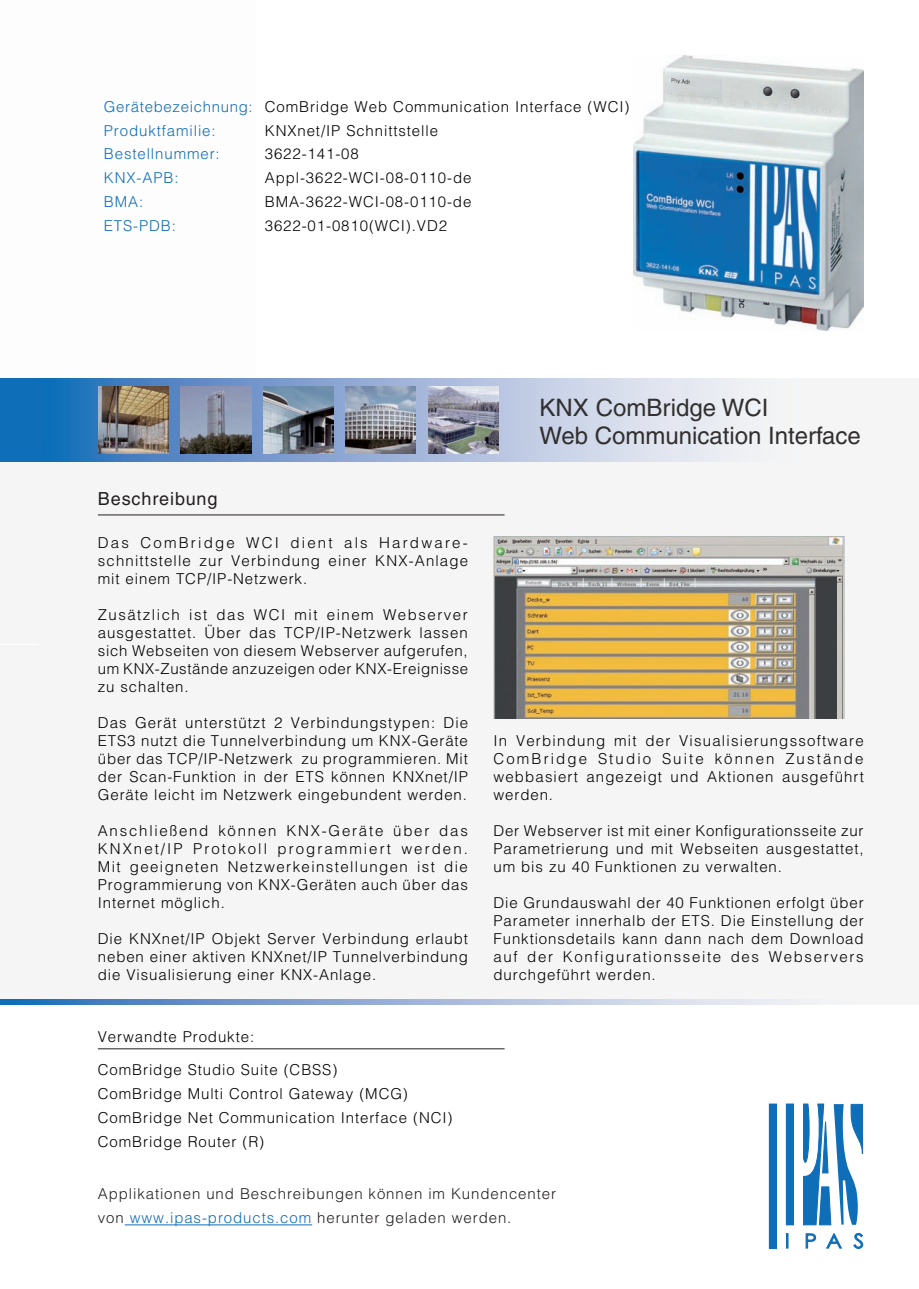
<style>
.page{position:relative;width:919px;height:1289px;background:#fff}
.page>*{position:absolute;margin:0;border:0;box-sizing:border-box;transform-origin:0 0}
.t1{font:24px/28.8px "Helvetica LT";color:#312f30}
.t2{font:18px "Helvetica LT";letter-spacing:.05em;color:#231f20}
.t3{font:300 15px/18px "Helvetica LT";letter-spacing:.06em;color:#000;text-align:justify}
.t4{font:300 15px/24px "Helvetica LT";letter-spacing:.06em;color:#231f20}
.t5{font:300 15px "Helvetica LT";letter-spacing:.06em;color:#0f6eb8}
.s1{color:#0f6eb8}
</style>
<div class="page">
<div style="left:0;top:458px;width:918px;height:545px;background:#f5f5f6"></div>
<svg style="left:0;top:378px;width:800px;height:83px;background:#a0bcdb"></svg>
<img style="left:345px;top:386px;width:71px;height:67px">
<img style="left:98px;top:386px;width:70px;height:67px">
<img style="left:263px;top:386px;width:70px;height:67px">
<img style="left:181px;top:386px;width:70px;height:67px">
<img style="left:428px;top:386px;width:70px;height:67px">
<hr style="left:0;top:644px;width:39px;height:1px;background:#fff">
<hr style="left:125px;top:1224px;width:187px;height:1px;background:#0f6eb8">
<div style="left:769px;top:1104px;width:7px;height:144px;background:#0f6eb8"></div>
<div style="left:786px;top:1103px;width:7px;height:121px;background:#0f6eb8"></div>
<div style="left:785px;top:1103px;width:8px;height:122px;border:1px solid #0f6eb8"></div>
<svg style="left:803px;top:1103px;width:60px;height:122px"></svg>
<svg style="left:853px;top:1232px;width:10px;height:16px"></svg>
<svg style="left:786px;top:1233px;width:2px;height:15px"></svg>
<svg style="left:805px;top:1233px;width:11px;height:15px"></svg>
<svg style="left:826px;top:1233px;width:16px;height:15px"></svg>
<svg style="left:0;top:999px;width:866px;height:5px;background:#9ab5d9"></svg>
<hr style="left:98px;top:1048px;width:406px;height:1px;background:#231f20">
<img style="left:633px;top:55px;width:230px;height:275px">
<hr style="left:98px;top:514px;width:406px;height:1px;background:#231f20">
<img style="left:493px;top:536px;width:351px;height:183px">
<p class="t3" style="left:104px;top:94px;width:527px;line-height:24px"><span class="s1">Gerätebezeichnung:</span> ComBridge Web Communication Interface (WCI)<br><span class="s1">Produktfamilie:</span></p>
<p class="t3" style="left:265px;top:121px;width:175px">KNXnet/IP Schnittstelle</p>
<p class="t5" style="left:104px;top:145px;width:117px">Bestellnummer:</p>
<p class="t3" style="left:265px;top:145px;width:96px">3622-141-08</p>
<p class="t5" style="left:104px;top:169px;width:76px">KNX-APB:</p>
<p class="t3" style="left:265px;top:169px;width:208px">Appl-3622-WCI-08-0110-de</p>
<p class="t5" style="left:104px;top:193px;width:41px">BMA:</p>
<p class="t3" style="left:265px;top:193px;width:208px">BMA-3622-WCI-08-0110-de</p>
<p class="t5" style="left:104px;top:217px;width:74px">ETS-PDB:</p>
<p class="t3" style="left:265px;top:217px;width:184px">3622-01-0810(WCI).VD2</p>
<p class="t2" style="left:98px;top:488px;width:121px">Beschreibung</p>
<p class="t3" style="left:98px;top:533px;width:372px">Das ComBridge WCI dient als Hardware&shy;schnittstelle zur Verbindung einer KNX-Anlage mit einem TCP/IP-Netzwerk.</p>
<p class="t3" style="left:98px;top:605px;width:372px">Zusätzlich ist das WCI mit einem Webserver ausgestattet. Über das TCP/IP-Netzwerk lassen sich Webseiten von diesem Webserver aufgerufen, um KNX-Zustände anzuzeigen oder KNX-Ereignisse zu schalten.</p>
<p class="t3" style="left:98px;top:713px;width:372px">Das Gerät unterstützt 2 Verbindungstypen: Die ETS3 nutzt die Tunnelverbindung um KNX-Geräte über das TCP/IP-Netzwerk zu programmieren. Mit der Scan-Funktion in der ETS können KNXnet/IP Geräte leicht im Netzwerk eingebundent werden.</p>
<p class="t3" style="left:98px;top:821px;width:371px">Anschließend können KNX-Geräte über das KNXnet/IP Protokoll programmiert werden.<br>Mit geeigneten Netzwerkeinstellungen ist die Programmierung von KNX-Geräten auch über das Internet möglich.</p>
<p class="t3" style="left:98px;top:929px;width:371px">Die KNXnet/IP Objekt Server Verbindung erlaubt neben einer aktiven KNXnet/IP Tunnelverbindung die Visualisierung einer KNX-Anlage.</p>
<p class="t3" style="left:98px;top:1027px;width:158px">Verwandte Produkte:</p>
<p class="t3" style="left:98px;top:1057px;width:356px;line-height:24px;text-align:left">ComBridge Studio Suite (CBSS)<br>ComBridge Multi Control Gateway (MCG)<br>ComBridge Net Communication Interface (NCI)<br>ComBridge Router (R)</p>
<h1 class="t1" style="left:539px;top:393px;width:323px">KNX ComBridge WCI<br>Web Communication Interface</h1>
<p class="t3" style="left:493px;top:731px;width:372px">In Verbindung mit der Visualisierungssoftware ComBridge Studio Suite können Zustände webbasiert angezeigt und Aktionen ausgeführt werden.</p>
<p class="t3" style="left:493px;top:821px;width:371px">Der Webserver ist mit einer Konfigurationsseite zur Parametrierung und mit Webseiten ausgestattet, um bis zu 40 Funktionen zu verwalten.</p>
<p class="t3" style="left:493px;top:893px;width:372px">Die Grundauswahl der 40 Funktionen erfolgt über Parameter innerhalb der ETS. Die Einstellung der Funktionsdetails kann dann nach dem Download auf der Konfigurationsseite des Webservers durchgeführt werden.</p>
<p class="t4" style="left:98px;top:1181px;width:459px">Applikationen und Beschreibungen können im Kundencenter von <span class="s1">www.ipas-products.com</span> herunter geladen werden.</p>
</div>
